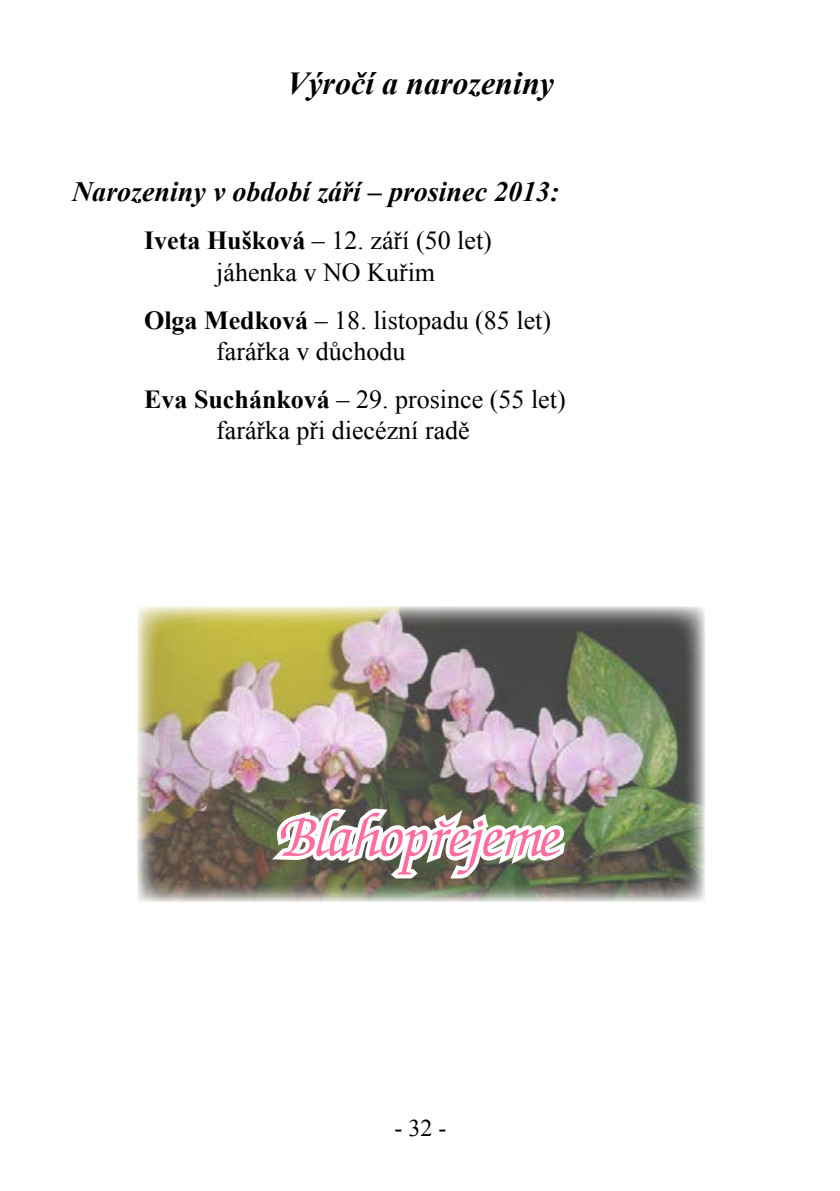
<style>
.page{position:relative;width:840px;height:1191px;background:#fff}
.page>*{position:absolute;margin:0;border:0;box-sizing:border-box;transform-origin:0 0}
.t1{font:italic 60px "Zurich Calligraphic";color:#ff6da0}
.t2{font:italic 700 32px "Times New Roman";color:#000}
.t3{font:italic 700 28px "Times New Roman";color:#000}
.t4{font:26px/31.2px "Times New Roman";color:#000}
.t5{font:24px "Times New Roman";color:#000}
.s1{font-weight:700}
</style>
<div class="page">
<img style="left:137px;top:607px;width:567px;height:294px">
<img style="left:262px;top:777px;width:308px;height:125px">
<p class="t2" style="left:287px;top:61px;width:268px">Výročí a narozeniny</p>
<p class="t3" style="left:72px;top:172px;width:488px">Narozeniny v období září – prosinec 2013:</p>
<p class="t4" style="left:144px;top:225px;width:349px;text-align:center"><span class="s1">Iveta Hušková</span> – 12. září (50 let) jáhenka v NO Kuřim</p>
<p class="t4" style="left:216px;top:304px;width:336px;text-indent:-72px"><span class="s1">Olga Medková</span> – 18. listopadu (85 let) farářka v důchodu</p>
<p class="t4" style="left:216px;top:383px;width:351px;text-indent:-72px"><span class="s1">Eva Suchánková</span> – 29. prosince (55 let) farářka při diecézní radě</p>
<h1 class="t1" style="left:279px;top:808px;width:283px">Blahopřejeme</h1>
<p class="t5" style="left:394px;top:1111px;width:53px">- 32 -</p>
</div>
